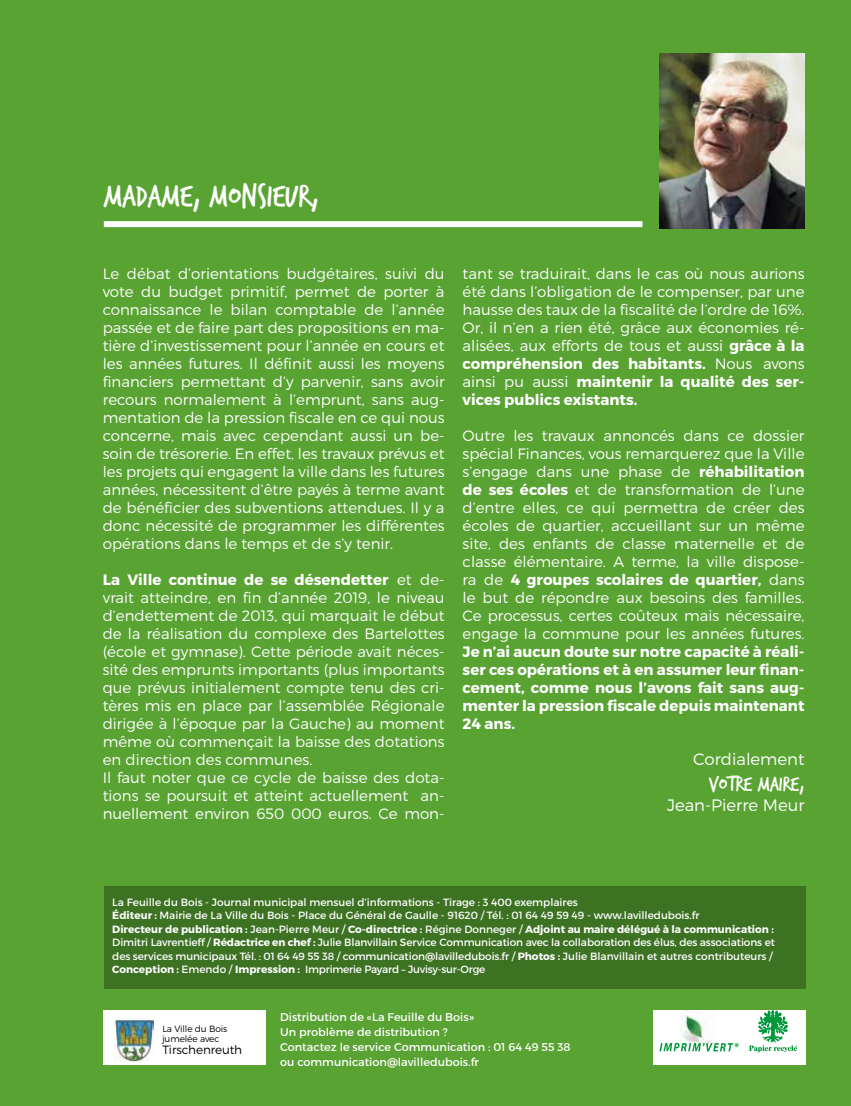
<style>
.page{position:relative;width:851px;height:1106px;background:#fff}
.page>*{position:absolute;margin:0;border:0;box-sizing:border-box;transform-origin:0 0}
.t1{font:34.2px "Trash Hand";color:#fff}
.t2{font:22.5px "Trash Hand";color:#fff}
.t3{font:300 16.5px "Montserrat";color:#fff}
.t4{font:300 15px/18px "Montserrat";color:#fff;text-align:justify}
.t5{font:700 15px/18px "Montserrat";color:#fff;text-align:justify}
.t6{font:300 12px "Montserrat";letter-spacing:-.01em;color:#000}
.t7{font:11.25px/15px "Montserrat";color:#fff}
.t8{font:10.5px/13.5px "Montserrat";letter-spacing:-.01em;color:#fff}
.t9{font:300 9px/10.4px "Montserrat";letter-spacing:-.01em;color:#000}
.s1{font-weight:700}
</style>
<div class="page">
<div style="left:0;top:0;width:850px;height:1106px;background:#58a332"></div>
<div style="left:104px;top:221px;width:538px;height:6px;background:#fff"></div>
<img style="left:659px;top:54px;width:145px;height:174px">
<div style="left:104px;top:887px;width:701px;height:102px;background:#3d7223"></div>
<div style="left:104px;top:1010px;width:162px;height:54px;background:#fff"></div>
<img style="left:114px;top:1018px;width:40px;height:43px">
<div style="left:653px;top:1010px;width:152px;height:54px;background:#fff"></div>
<svg style="left:749px;top:1010px;width:48px;height:42px"></svg>
<img style="left:680px;top:1010px;width:32px;height:32px">
<svg style="left:659px;top:1042px;width:79px;height:9px"></svg>
<h1 class="t1" style="left:104px;top:179px;width:217px">MADAME, MONSIEUR,</h1>
<p class="t4" style="left:103px;top:264px;width:343px">Le débat d’orientations budgétaires, suivi du vote du budget primitif, permet de porter à connaissance le bilan comptable de l’année passée et de faire part des propositions en ma&shy;tière d’investissement pour l’année en cours et les années futures. Il définit aussi les moyens financiers permettant d’y parvenir, sans avoir recours normalement à l’emprunt, sans aug&shy;mentation de la pression fiscale en ce qui nous concerne, mais avec cependant aussi un be&shy;soin de trésorerie. En effet, les travaux prévus et les projets qui engagent la ville dans les futures années, nécessitent d’être payés à terme avant de bénéficier des subventions attendues. Il y a donc nécessité de programmer les différentes opérations dans le temps et de s’y tenir.</p>
<p class="t4" style="left:103px;top:570px;width:343px;text-align:left"><span class="s1">La Ville continue de se désendetter</span> et de&shy;vrait atteindre, en fin d’année 2019, le niveau d’endettement de 2013, qui marquait le début de la réalisation du complexe des Bartelottes (école et gymnase). Cette période avait néces&shy;sité des emprunts importants (plus importants que prévus initialement compte tenu des cri&shy;tères mis en place par l’assemblée Régionale dirigée à l’époque par la Gauche) au moment même où commençait la baisse des dotations en direction des communes.<br>Il faut noter que ce cycle de baisse des dota&shy;tions se poursuit et atteint actuellement an&shy;nuellement environ 650 000 euros. Ce mon-</p>
<p class="t4" style="left:462px;top:264px;width:343px">tant se traduirait, dans le cas où nous aurions été dans l’obligation de le compenser, par une hausse des taux de la fiscalité de l’ordre de 16%.<br>Or, il n’en a rien été, grâce aux économies ré&shy;alisées, aux efforts de tous et aussi <span class="s1">grâce à la compréhension des habitants.</span> Nous avons ainsi pu aussi <span class="s1">maintenir la qualité des ser&shy;vices publics existants.</span></p>
<p class="t4" style="left:462px;top:426px;width:343px">Outre les travaux annoncés dans ce dossier spécial Finances, vous remarquerez que la Ville s’engage dans une phase de <span class="s1">réhabilitation de ses écoles</span> et de transformation de l’une d’entre elles, ce qui permettra de créer des écoles de quartier, accueillant sur un même site, des enfants de classe maternelle et de classe élémentaire. A terme, la ville dispose&shy;ra de <span class="s1">4 groupes scolaires de quartier,</span> dans le but de répondre aux besoins des familles.<br>Ce processus, certes coûteux mais nécessaire, engage la commune pour les années futures.</p>
<p class="t5" style="left:462px;top:643px;width:343px">Je n’ai aucun doute sur notre capacité à réali&shy;ser ces opérations et à en assumer leur finan&shy;cement, comme nous l’avons fait sans aug&shy;menter la pression fiscale depuis maintenant 24 ans.</p>
<p class="t3" style="left:693px;top:748px;width:113px">Cordialement</p>
<h2 class="t2" style="left:708px;top:773px;width:97px">VOTRE MAIRE,</h2>
<p class="t3" style="left:667px;top:795px;width:139px">Jean-Pierre Meur</p>
<p class="t8" style="left:112px;top:895px;width:664px">La Feuille du Bois - Journal municipal mensuel d’informations - Tirage : 3 400 exemplaires<br><span class="s1">Éditeur :</span> Mairie de La Ville du Bois - Place du Général de Gaulle - 91620 / Tél. : 01 64 49 59 49 - www.lavilledubois.fr<br><span class="s1">Directeur de publication :</span> Jean-Pierre Meur / <span class="s1">Co-directrice :</span> Régine Donneger / <span class="s1">Adjoint au maire délégué à la communication :<br></span>Dimitri Lavrentieff / <span class="s1">Rédactrice en chef :</span> Julie Blanvillain Service Communication avec la collaboration des élus, des associations et des services municipaux Tél. : 01 64 49 55 38 / communication@lavilledubois.fr / <span class="s1">Photos :</span> Julie Blanvillain et autres contributeurs / <span class="s1">Conception :</span> Emendo / <span class="s1">Impression :</span> Imprimerie Payard – Juvisy-sur-Orge</p>
<p class="t7" style="left:280px;top:1009px;width:292px">Distribution de «La Feuille du Bois»<br>Un problème de distribution ?<br>Contactez le service Communication : 01 64 49 55 38 ou communication@lavilledubois.fr</p>
<p class="t9" style="left:162px;top:1023px;width:66px">La Ville du Bois jumelée avec</p>
<p class="t6" style="left:162px;top:1042px;width:81px">Tirschenreuth</p>
</div>
